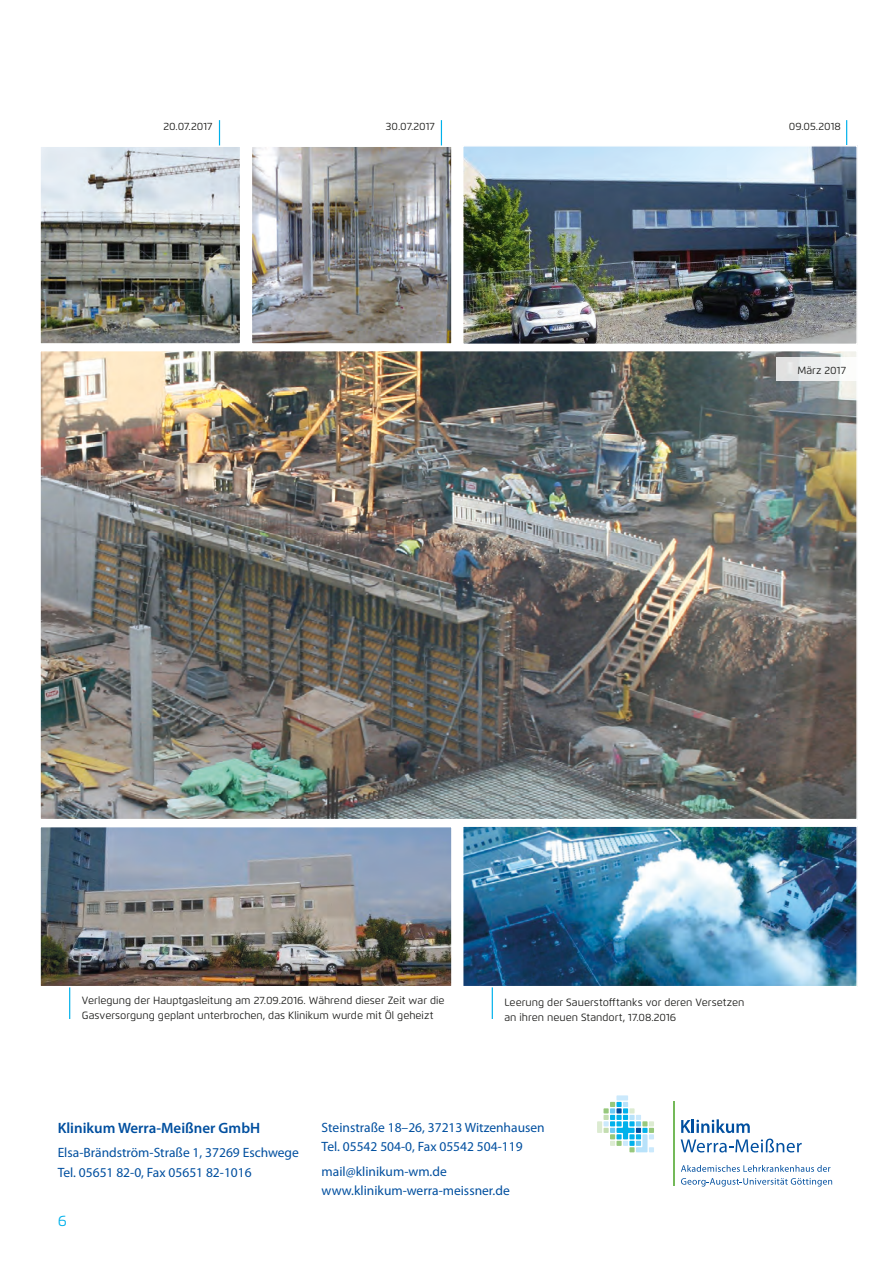
<style>
.page{position:relative;width:893px;height:1263px;background:#fff}
.page>*{position:absolute;margin:0;border:0;box-sizing:border-box;transform-origin:0 0}
.t1{font:600 15px "Myriad Pro";color:#004f9f}
.t2{font:15px "Flexo";color:#00b1eb}
.t3{font:13.5px/19.5px "Myriad Pro";color:#004f9f}
.t4{font:10.5px/15px "Flexo";color:#1d1d1b}
</style>
<div class="page">
<hr style="left:219px;top:120px;width:1px;height:34px;background:#00b1eb">
<hr style="left:441px;top:120px;width:1px;height:34px;background:#00b1eb">
<hr style="left:846px;top:120px;width:1px;height:34px;background:#00b1eb">
<hr style="left:69px;top:985px;width:1px;height:34px;background:#00b1eb">
<hr style="left:492px;top:985px;width:1px;height:34px;background:#00b1eb">
<hr style="left:674px;top:1102px;width:1px;height:84px;background:#74b959">
<svg style="left:681px;top:1119px;width:121px;height:33px"></svg>
<svg style="left:681px;top:1165px;width:149px;height:7px"></svg>
<svg style="left:681px;top:1178px;width:151px;height:8px"></svg>
<div style="left:597px;top:1121px;width:5px;height:12px;background:#dcebd1"></div>
<div style="left:616px;top:1095px;width:12px;height:5px;background:#cbe9fc"></div>
<svg style="left:603px;top:1102px;width:51px;height:50px"></svg>
<img style="left:42px;top:353px;width:813px;height:464px">
<img style="left:465px;top:148px;width:390px;height:194px">
<div style="left:462px;top:145px;width:396px;height:200px;border:2px solid #fff"></div>
<img style="left:42px;top:148px;width:196px;height:194px">
<div style="left:39px;top:145px;width:202px;height:200px;border:2px solid #fff"></div>
<img style="left:254px;top:148px;width:196px;height:194px">
<div style="left:251px;top:145px;width:202px;height:200px;border:2px solid #fff"></div>
<img style="left:465px;top:828px;width:390px;height:156px">
<div style="left:462px;top:825px;width:396px;height:162px;border:2px solid #fff"></div>
<img style="left:42px;top:829px;width:408px;height:155px">
<div style="left:39px;top:826px;width:414px;height:161px;border:2px solid #fff"></div>
<div style="left:777px;top:358px;width:85px;height:23px;background:linear-gradient(to right,#dedfe0,#fdfefd)"></div>
<p class="t4" style="left:163px;top:119px;width:51px">20.07.2017</p>
<p class="t4" style="left:386px;top:119px;width:50px">30.07.2017</p>
<p class="t4" style="left:789px;top:119px;width:54px">09.05.2018</p>
<p class="t4" style="left:797px;top:362px;width:50px">März 2017</p>
<p class="t4" style="left:82px;top:993px;width:364px">Verlegung der Hauptgasleitung am 27.09.2016. Während dieser Zeit war die<br>Gasversorgung geplant unterbrochen, das Klinikum wurde mit Öl geheizt</p>
<p class="t4" style="left:504px;top:994px;width:242px">Leerung der Sauerstofftanks vor deren Versetzen an ihren neuen Standort, 17.08.2016</p>
<h1 class="t1" style="left:58px;top:1118px;width:204px">Klinikum Werra-Meißner GmbH</h1>
<p class="t3" style="left:58px;top:1143px;width:243px">Elsa-Brändström-Straße 1, 37269 Eschwege<br>Tel. 05651 82-0, Fax 05651 82-1016</p>
<h1 class="t2" style="left:58px;top:1211px;width:11px">6</h1>
<p class="t3" style="left:322px;top:1117px;width:225px">Steinstraße 18–26, 37213 Witzenhausen<br>Tel. 05542 504-0, Fax 05542 504-119</p>
<p class="t3" style="left:322px;top:1161px;width:190px">mail@klinikum-wm.de www.klinikum-werra-meissner.de</p>
</div>
